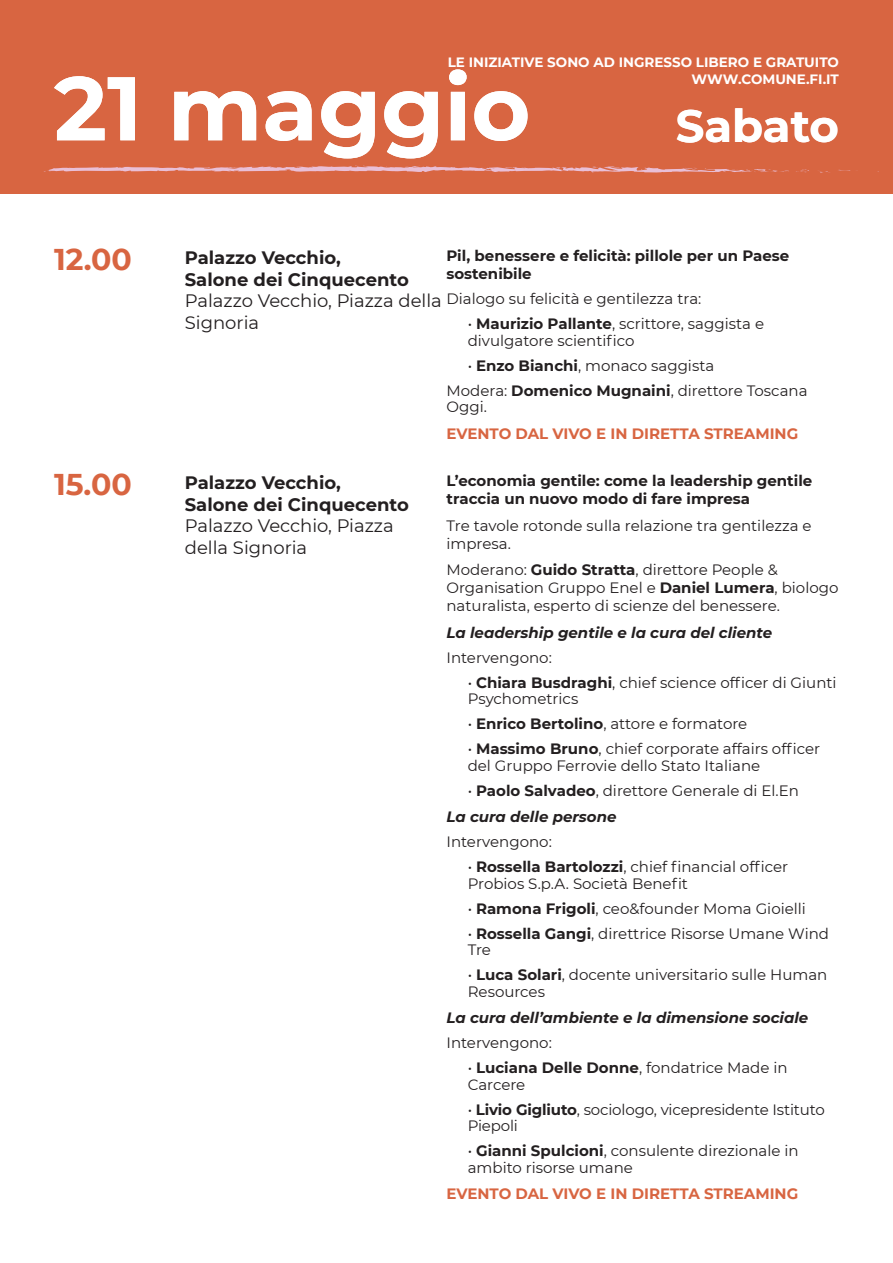
<style>
.page{position:relative;width:893px;height:1263px;background:#fff}
.page>*{position:absolute;margin:0;border:0;box-sizing:border-box;transform-origin:0 0}
.t1{font:700 90px "Montserrat";color:#fff}
.t2{font:700 45px "Montserrat";color:#fff}
.t3{font:700 30px "Montserrat";color:#d86541}
.t4{font:700 18px "Montserrat";color:#231f20}
.t5{font:18px/21.6px "Montserrat";color:#231f20}
.t6{font:15px/16.5px "Montserrat";color:#231f20}
.t7{font:700 15px/18px "Montserrat";color:#231f20}
.t8{font:italic 700 15px "Montserrat";color:#231f20}
.t9{font:700 15px "Montserrat";color:#d86541}
.t10{font:700 13.5px/16.5px "Montserrat";color:#fff;text-align:right}
.s1{font-weight:700}
</style>
<div class="page">
<div style="left:0;top:0;width:893px;height:194px;background:#d86541"></div>
<svg style="left:838px;top:170px;width:13px;height:1px"></svg>
<svg style="left:44px;top:166px;width:765px;height:7px"></svg>
<p class="t10" style="left:448px;top:54px;width:393px">LE INIZIATIVE SONO AD INGRESSO LIBERO E GRATUITO<br>WWW.COMUNE.FI.IT</p>
<p class="t1" style="left:54px;top:43px;width:478px">21 maggio</p>
<p class="t2" style="left:676px;top:94px;width:165px">Sabato</p>
<p class="t3" style="left:54px;top:238px;width:79px">12.00</p>
<p class="t4" style="left:185px;top:245px;width:157px">Palazzo Vecchio,</p>
<p class="t4" style="left:185px;top:266px;width:226px">Salone dei Cinquecento</p>
<p class="t5" style="left:185px;top:289px;width:259px">Palazzo Vecchio, Piazza della<br>Signoria</p>
<p class="t7" style="left:446px;top:246px;width:344px">Pil, benessere e felicità: pillole per un Paese sostenibile</p>
<p class="t6" style="left:446px;top:290px;width:256px">Dialogo su felicità e gentilezza tra:</p>
<p class="t6" style="left:468px;top:315px;width:298px">• <span class="s1">Maurizio Pallante</span>, scrittore, saggista e divulgatore scientifico</p>
<p class="t6" style="left:468px;top:357px;width:248px">• <span class="s1">Enzo Bianchi</span>, monaco saggista</p>
<p class="t6" style="left:446px;top:382px;width:363px">Modera: <span class="s1">Domenico Mugnaini</span>, direttore Toscana<br>Oggi.</p>
<p class="t9" style="left:446px;top:423px;width:353px">EVENTO DAL VIVO E IN DIRETTA STREAMING</p>
<p class="t3" style="left:54px;top:463px;width:79px">15.00</p>
<p class="t4" style="left:185px;top:470px;width:157px">Palazzo Vecchio,</p>
<p class="t4" style="left:185px;top:491px;width:226px">Salone dei Cinquecento</p>
<p class="t5" style="left:185px;top:514px;width:210px">Palazzo Vecchio, Piazza</p>
<p class="t5" style="left:185px;top:536px;width:124px">della Signoria</p>
<p class="t7" style="left:446px;top:471px;width:367px">L’economia gentile: come la leadership gentile traccia un nuovo modo di fare impresa</p>
<p class="t6" style="left:446px;top:516px;width:367px;line-height:18px">Tre tavole rotonde sulla relazione tra gentilezza e impresa.</p>
<p class="t6" style="left:446px;top:560px;width:393px;line-height:18px">Moderano: <span class="s1">Guido Stratta</span>, direttore People &amp;<br>Organisation Gruppo Enel e <span class="s1">Daniel Lumera</span>, biologo naturalista, esperto di scienze del benessere.</p>
<p class="t8" style="left:446px;top:622px;width:327px">La leadership gentile e la cura del cliente</p>
<p class="t6" style="left:446px;top:649px;width:107px">Intervengono:</p>
<p class="t6" style="left:468px;top:674px;width:370px">• <span class="s1">Chiara Busdraghi</span>, chief science officer di Giunti<br>Psychometrics</p>
<p class="t6" style="left:468px;top:715px;width:281px">• <span class="s1">Enrico Bertolino</span>, attore e formatore</p>
<p class="t6" style="left:468px;top:740px;width:354px">• <span class="s1">Massimo Bruno</span>, chief corporate affairs officer del Gruppo Ferrovie dello Stato Italiane</p>
<p class="t6" style="left:468px;top:782px;width:333px">• <span class="s1">Paolo Salvadeo</span>, direttore Generale di El.En</p>
<p class="t8" style="left:446px;top:806px;width:172px">La cura delle persone</p>
<p class="t6" style="left:446px;top:833px;width:107px">Intervengono:</p>
<p class="t6" style="left:468px;top:858px;width:322px">• <span class="s1">Rossella Bartolozzi</span>, chief financial officer<br>Probios S.p.A. Società Benefit</p>
<p class="t6" style="left:468px;top:900px;width:340px">• <span class="s1">Ramona Frigoli</span>, ceo&amp;founder Moma Gioielli</p>
<p class="t6" style="left:468px;top:925px;width:363px">• <span class="s1">Rossella Gangi</span>, direttrice Risorse Umane Wind<br>Tre</p>
<p class="t6" style="left:468px;top:966px;width:361px">• <span class="s1">Luca Solari</span>, docente universitario sulle Human<br>Resources</p>
<p class="t8" style="left:446px;top:1007px;width:363px">La cura dell’ambiente e la dimensione sociale</p>
<p class="t6" style="left:446px;top:1034px;width:107px">Intervengono:</p>
<p class="t6" style="left:468px;top:1059px;width:321px">• <span class="s1">Luciana Delle Donne</span>, fondatrice Made in<br>Carcere</p>
<p class="t6" style="left:468px;top:1101px;width:359px">• <span class="s1">Livio Gigliuto</span>, sociologo, vicepresidente Istituto<br>Piepoli</p>
<p class="t6" style="left:468px;top:1142px;width:332px">• <span class="s1">Gianni Spulcioni</span>, consulente direzionale in ambito risorse umane</p>
<p class="t9" style="left:446px;top:1183px;width:353px">EVENTO DAL VIVO E IN DIRETTA STREAMING</p>
</div>
